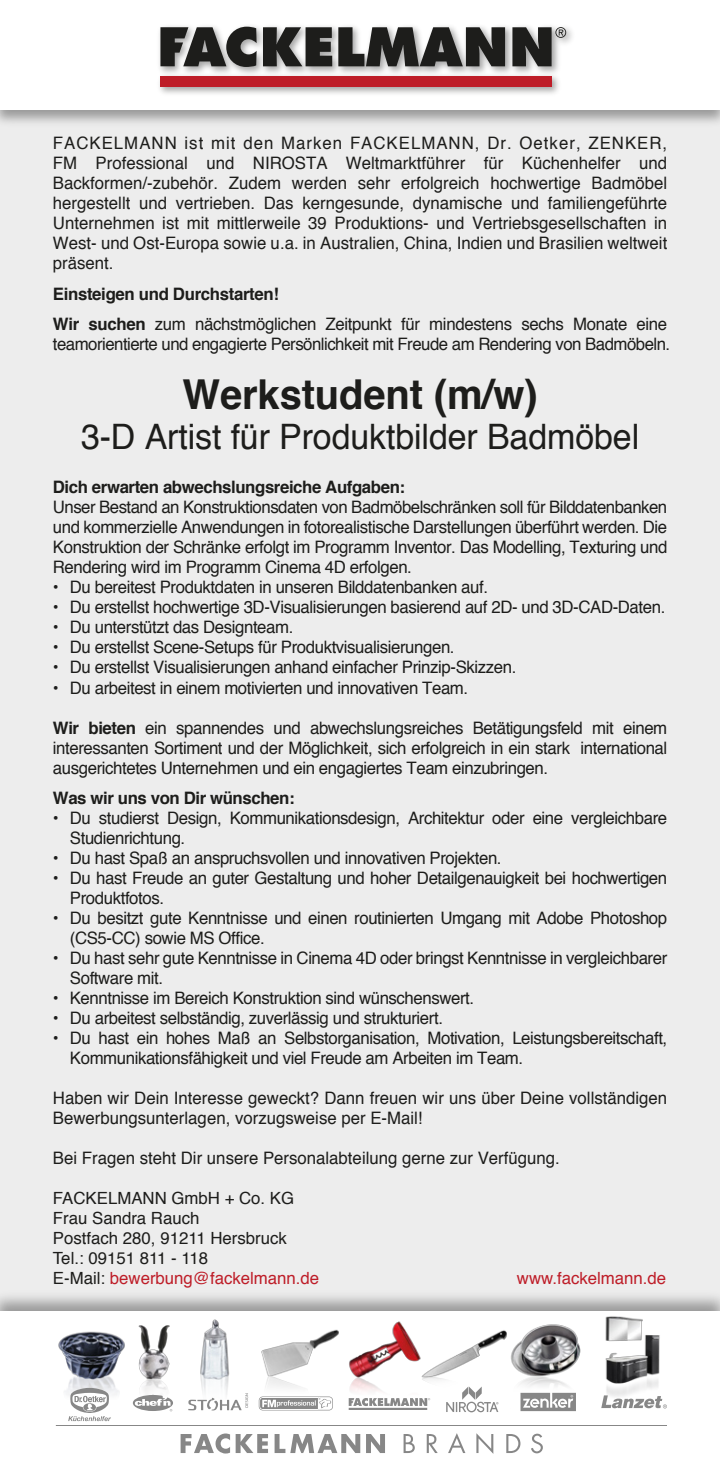
<style>
.page{position:relative;width:720px;height:1463px;background:#fff}
.page>*{position:absolute;margin:0;border:0;box-sizing:border-box;transform-origin:0 0}
.t1{font:700 41.2px "Helvetica";letter-spacing:-.005em;color:#1d1d1b}
.t2{font:35px "Helvetica";letter-spacing:-.005em;color:#1d1d1b}
.t3{font:17.2px/20px "Helvetica";letter-spacing:-.025em;color:#1d1d1b}
.t4{font:17.2px/20px "Helvetica";color:#1d1d1b}
.t5{font:700 17.2px "Helvetica";letter-spacing:-.025em;color:#1d1d1b}
.t6{font:16.8px/20px "Helvetica";color:#1d1d1b}
.t7{font:16.8px "Helvetica";color:#be1d28}
.s1{font-weight:700}
.s2{color:#be1d28}
</style>
<div class="page">
<div style="left:0;top:0;width:720px;height:1380px;background:#ededed"></div>
<img style="left:0;top:109px;width:720px;height:14px">
<div style="left:0;top:0;width:720px;height:109px;background:#fff"></div>
<img style="left:159px;top:26px;width:413px;height:68px">
<div style="left:160px;top:76px;width:392px;height:11px;background:#be1d28"></div>
<svg style="left:263px;top:27px;width:69px;height:39px;background:#4b4b49"></svg>
<svg style="left:512px;top:27px;width:54px;height:39px;background:#656564"></svg>
<svg style="left:160px;top:27px;width:97px;height:40px;background:#595958"></svg>
<svg style="left:338px;top:27px;width:167px;height:39px;background:#585857"></svg>
<div style="left:0;top:1311px;width:720px;height:152px;background:#fff"></div>
<img style="left:605px;top:1316px;width:55px;height:79px">
<img style="left:43px;top:1300px;width:557px;height:126px">
<svg style="left:349px;top:1398px;width:81px;height:12px"></svg>
<svg style="left:259px;top:1396px;width:74px;height:14px"></svg>
<svg style="left:188px;top:1393px;width:60px;height:17px"></svg>
<svg style="left:446px;top:1386px;width:52px;height:26px"></svg>
<svg style="left:68px;top:1388px;width:43px;height:33px"></svg>
<svg style="left:133px;top:1395px;width:40px;height:16px"></svg>
<svg style="left:521px;top:1393px;width:55px;height:18px"></svg>
<hr style="left:56px;top:1425px;width:611px;height:1px;background:#878787">
<svg style="left:601px;top:1395px;width:66px;height:13px"></svg>
<svg style="left:181px;top:1433px;width:49px;height:20px"></svg>
<svg style="left:236px;top:1434px;width:32px;height:19px"></svg>
<svg style="left:275px;top:1434px;width:85px;height:19px"></svg>
<svg style="left:366px;top:1434px;width:19px;height:19px"></svg>
<svg style="left:404px;top:1434px;width:11px;height:19px"></svg>
<svg style="left:427px;top:1434px;width:11px;height:19px"></svg>
<svg style="left:448px;top:1433px;width:17px;height:20px"></svg>
<svg style="left:476px;top:1433px;width:17px;height:21px"></svg>
<svg style="left:506px;top:1434px;width:14px;height:19px"></svg>
<svg style="left:531px;top:1433px;width:12px;height:20px"></svg>
<p class="t3" style="left:53px;top:134px;width:616px;text-align:justify">FACKELMANN ist mit den Marken FACKELMANN, Dr. Oetker, ZENKER, FM Professional und NIROSTA Weltmarktführer für Küchenhelfer und Backformen/-zubehör. Zudem werden sehr erfolgreich hochwertige Badmöbel hergestellt und vertrieben. Das kerngesunde, dynamische und familiengeführte Unternehmen ist mit mittlerweile 39 Produktions- und Vertriebsgesellschaften in West- und Ost-Europa sowie u.a. in Australien, China, Indien und Brasilien weltweit präsent.</p>
<p class="t3" style="left:53px;top:279px;width:616px;line-height:30.4px"><span class="s1">Einsteigen und Durchstarten!<br>Wir suchen</span> zum nächstmöglichen Zeitpunkt für mindestens sechs Monate eine</p>
<p class="t3" style="left:53px;top:335px;width:619px">teamorientierte und engagierte Persönlichkeit mit Freude am Rendering von Badmöbeln.</p>
<h1 class="t1" style="left:183px;top:361px;width:357px">Werkstudent (m/w)</h1>
<h2 class="t2" style="left:81px;top:410px;width:560px">3-D Artist für Produktbilder Badmöbel</h2>
<p class="t5" style="left:53px;top:473px;width:354px">Dich erwarten abwechslungsreiche Aufgaben:</p>
<p class="t3" style="left:53px;top:498px;width:616px;text-align:justify">Unser Bestand an Konstruktionsdaten von Badmöbelschränken soll für Bilddatenbanken und kommerzielle Anwendungen in fotorealistische Darstellungen überführt werden. Die Konstruktion der Schränke erfolgt im Programm Inventor. Das Modelling, Texturing und Rendering wird im Programm Cinema 4D erfolgen.</p>
<p class="t3" style="left:53px;top:578px;width:437px">• Du bereitest Produktdaten in unseren Bilddatenbanken auf.</p>
<p class="t3" style="left:53px;top:598px;width:614px">• Du erstellst hochwertige 3D-Visualisierungen basierend auf 2D- und 3D-CAD-Daten.</p>
<p class="t3" style="left:53px;top:618px;width:242px">• Du unterstützt das Designteam.</p>
<p class="t3" style="left:53px;top:638px;width:403px">• Du erstellst Scene-Setups für Produktvisualisierungen.</p>
<p class="t3" style="left:53px;top:658px;width:465px">• Du erstellst Visualisierungen anhand einfacher Prinzip-Skizzen.</p>
<p class="t3" style="left:53px;top:678px;width:417px">• Du arbeitest in einem motivierten und innovativen Team.</p>
<p class="t3" style="left:53px;top:718px;width:616px;text-align:justify"><span class="s1">Wir bieten</span> ein spannendes und abwechslungsreiches Betätigungsfeld mit einem interessanten Sortiment und der Möglichkeit, sich erfolgreich in ein stark international ausgerichtetes Unternehmen und ein engagiertes Team einzubringen.</p>
<p class="t5" style="left:53px;top:783px;width:243px">Was wir uns von Dir wünschen:</p>
<p class="t3" style="left:70px;top:808px;width:599px;text-indent:-17px">• Du studierst Design, Kommunikationsdesign, Architektur oder eine vergleichbare<br>Studienrichtung.</p>
<p class="t3" style="left:53px;top:848px;width:450px">• Du hast Spaß an anspruchsvollen und innovativen Projekten.</p>
<p class="t3" style="left:70px;top:868px;width:599px;text-indent:-17px">• Du hast Freude an guter Gestaltung und hoher Detailgenauigkeit bei hochwertigen<br>Produktfotos.</p>
<p class="t3" style="left:70px;top:908px;width:599px;text-indent:-17px">• Du besitzt gute Kenntnisse und einen routinierten Umgang mit Adobe Photoshop (CS5-CC) sowie MS Office.</p>
<p class="t3" style="left:70px;top:948px;width:599px;text-indent:-17px">• Du hast sehr gute Kenntnisse in Cinema 4D oder bringst Kenntnisse in vergleichbarer<br>Software mit.</p>
<p class="t3" style="left:53px;top:988px;width:423px">• Kenntnisse im Bereich Konstruktion sind wünschenswert.</p>
<p class="t3" style="left:53px;top:1008px;width:392px">• Du arbeitest selbständig, zuverlässig und strukturiert.</p>
<p class="t3" style="left:70px;top:1028px;width:599px;text-indent:-17px">• Du hast ein hohes Maß an Selbstorganisation, Motivation, Leistungsbereitschaft,<br>Kommunikationsfähigkeit und viel Freude am Arbeiten im Team.</p>
<p class="t4" style="left:53px;top:1088px;width:616px">Haben wir Dein Interesse geweckt? Dann freuen wir uns über Deine vollständigen<br>Bewerbungsunterlagen, vorzugsweise per E-Mail!</p>
<p class="t4" style="left:53px;top:1148px;width:509px">Bei Fragen steht Dir unsere Personalabteilung gerne zur Verfügung.</p>
<p class="t6" style="left:53px;top:1188px;width:268px">FACKELMANN GmbH + Co. KG<br>Frau Sandra Rauch<br>Postfach 280, 91211 Hersbruck<br>Tel.: 09151 811 - 118<br>E-Mail: <span class="s2">bewerbung@fackelmann.de</span></p>
<p class="t7" style="left:517px;top:1264px;width:151px">www.fackelmann.de</p>
</div>
